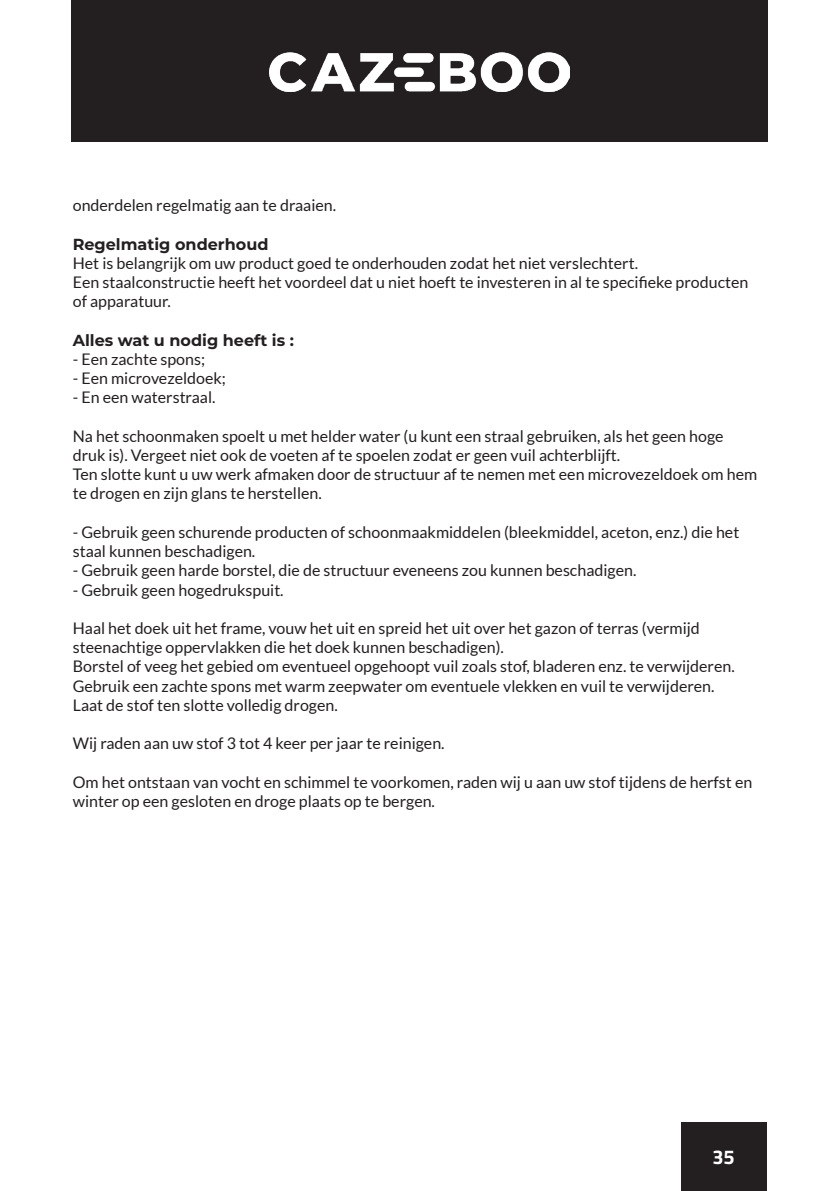
<style>
.page{position:relative;width:840px;height:1191px;background:#fff}
.page>*{position:absolute;margin:0;border:0;box-sizing:border-box;transform-origin:0 0}
.t1{font:700 20px "Titillium Web";color:#fff}
.t2{font:16px/19.2px "Lato";color:#231f20}
.t3{font:700 16px "Montserrat";color:#231f20}
</style>
<div class="page">
<div style="left:680px;top:1123px;width:85px;height:68px;background:#231f20"></div>
<div style="left:71px;top:0;width:696px;height:142px;background:#231f20"></div>
<img style="left:269px;top:52px;width:300px;height:40px">
<p class="t2" style="left:73px;top:196px;width:265px">onderdelen regelmatig aan te draaien.</p>
<p class="t3" style="left:73px;top:232px;width:197px">Regelmatig onderhoud</p>
<p class="t2" style="left:73px;top:253px;width:566px">Het is belangrijk om uw product goed te onderhouden zodat het niet verslechtert.</p>
<p class="t2" style="left:73px;top:273px;width:676px">Een staalconstructie heeft het voordeel dat u niet hoeft te investeren in al te specifieke producten of apparatuur.</p>
<p class="t3" style="left:73px;top:328px;width:222px">Alles wat u nodig heeft is :</p>
<p class="t2" style="left:73px;top:349px;width:134px">- Een zachte spons;</p>
<p class="t2" style="left:73px;top:369px;width:155px">- Een microvezeldoek;</p>
<p class="t2" style="left:73px;top:388px;width:144px">- En een waterstraal.</p>
<p class="t2" style="left:73px;top:426px;width:652px">Na het schoonmaken spoelt u met helder water (u kunt een straal gebruiken, als het geen hoge druk is). Vergeet niet ook de voeten af te spoelen zodat er geen vuil achterblijft.</p>
<p class="t2" style="left:73px;top:465px;width:685px">Ten slotte kunt u uw werk afmaken door de structuur af te nemen met een microvezeldoek om hem te drogen en zijn glans te herstellen.</p>
<p class="t2" style="left:73px;top:522px;width:667px">- Gebruik geen schurende producten of schoonmaakmiddelen (bleekmiddel, aceton, enz.) die het staal kunnen beschadigen.</p>
<p class="t2" style="left:73px;top:561px;width:565px">- Gebruik geen harde borstel, die de structuur eveneens zou kunnen beschadigen.</p>
<p class="t2" style="left:73px;top:580px;width:212px">- Gebruik geen hogedrukspuit.</p>
<p class="t2" style="left:73px;top:618px;width:628px">Haal het doek uit het frame, vouw het uit en spreid het uit over het gazon of terras (vermijd steenachtige oppervlakken die het doek kunnen beschadigen).</p>
<p class="t2" style="left:73px;top:657px;width:663px">Borstel of veeg het gebied om eventueel opgehoopt vuil zoals stof, bladeren enz. te verwijderen.</p>
<p class="t2" style="left:73px;top:676px;width:643px">Gebruik een zachte spons met warm zeepwater om eventuele vlekken en vuil te verwijderen.</p>
<p class="t2" style="left:73px;top:695px;width:266px">Laat de stof ten slotte volledig drogen.</p>
<p class="t2" style="left:73px;top:733px;width:373px">Wij raden aan uw stof 3 tot 4 keer per jaar te reinigen.</p>
<p class="t2" style="left:73px;top:772px;width:680px">Om het ontstaan van vocht en schimmel te voorkomen, raden wij u aan uw stof tijdens de herfst en winter op een gesloten en droge plaats op te bergen.</p>
<p class="t1" style="left:712px;top:1141px;width:24px">35</p>
</div>
